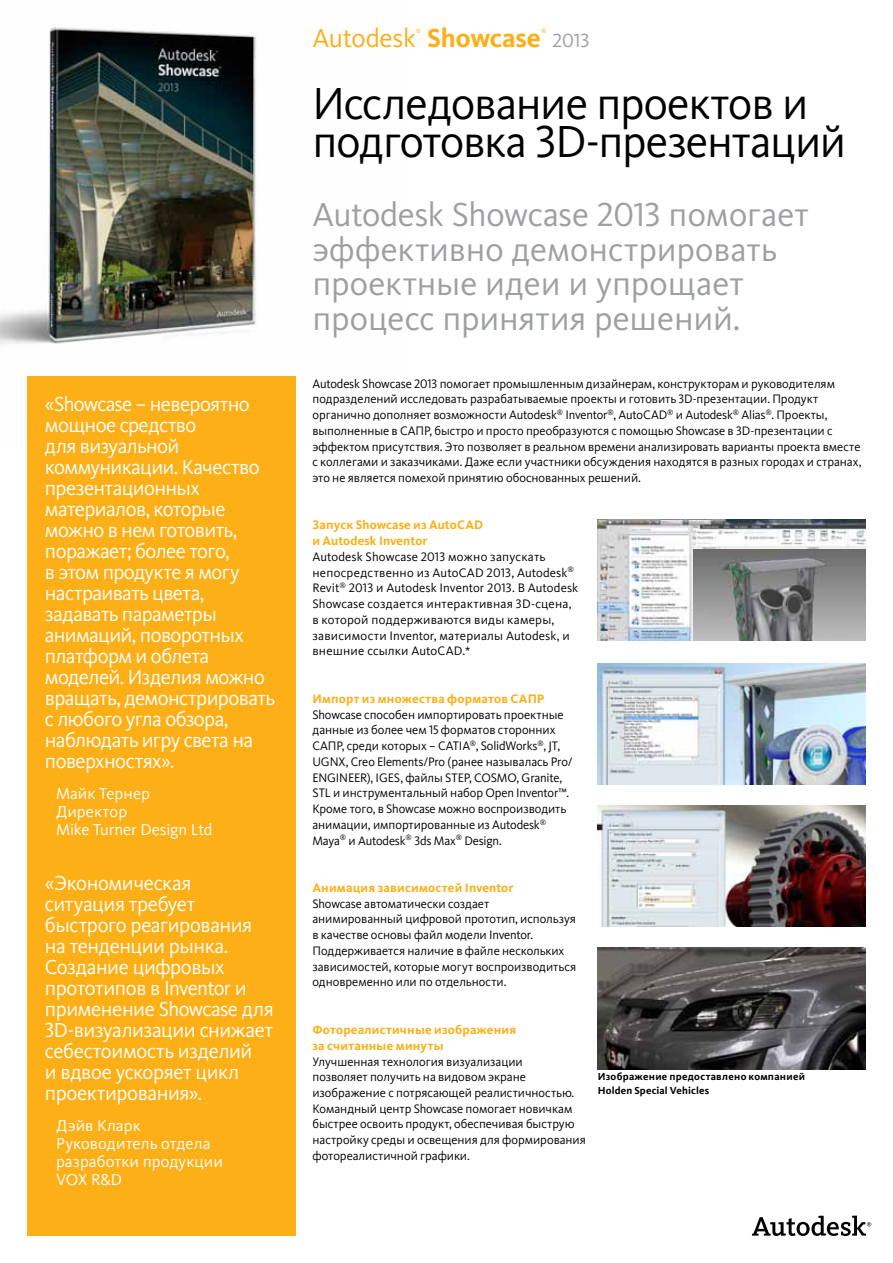
<style>
.page{position:relative;width:893px;height:1263px;background:#fff}
.page>*{position:absolute;margin:0;border:0;box-sizing:border-box;transform-origin:0 0}
.t1{font:46.5px/37.5px "Kievit CY";letter-spacing:-.025em;color:#000}
.t2{font:34.5px/34.5px "Kievit CY";color:#9d9fa2}
.t3{font:27px "Kievit CY";letter-spacing:-.015em;color:#fcaf17}
.t4{font:21px/21px "Kievit CY";letter-spacing:-.025em;color:#fff}
.t5{font:19.8px "Kievit CY Regular SC";color:#9d9fa2}
.t6{font:16.5px/18px "Kievit CY";letter-spacing:.005em;color:#fff}
.t7{font:12.75px/15.8px "Kievit CY";color:#000}
.t8{font:700 12.75px/15.8px "Kievit CY";letter-spacing:.02em;color:#fcaf17}
.t9{font:700 10.5px/13.5px "Kievit CY";letter-spacing:.02em;color:#000}
.t10{font:6.15px "Kievit CY";color:#fcaf17}
.s1{font-family:"Kievit CY Regular SC"}
.s2{font-weight:700}
.s3{font-weight:700;color:#fcaf17}
</style>
<div class="page">
<img style="left:0;top:27px;width:296px;height:419px">
<div style="left:27px;top:377px;width:268px;height:859px;background:#fcaf17"></div>
<svg style="left:752px;top:1215px;width:119px;height:21px"></svg>
<img style="left:598px;top:663px;width:268px;height:122px">
<img style="left:598px;top:948px;width:268px;height:121px">
<img style="left:598px;top:805px;width:268px;height:122px">
<img style="left:598px;top:519px;width:268px;height:122px">
<img style="left:693px;top:550px;width:173px;height:91px">
<p class="t4" style="left:45px;top:394px;width:232px">«Showcase – невероятно мощное средство<br>для визуальной коммуникации. Качество презентационных материалов, которые можно в нем готовить, поражает; более того,<br>в этом продукте я могу настраивать цвета, задавать параметры анимаций, поворотных платформ и облета моделей. Изделия можно вращать, демонстрировать с любого угла обзора, наблюдать игру света на поверхностях».</p>
<p class="t6" style="left:56px;top:785px;width:158px">Майк Тернер<br>Директор<br>Mike Turner Design Ltd</p>
<h3 class="t4" style="left:45px;top:873px;width:230px">«Экономическая ситуация требует быстрого реагирования на тенденции рынка.<br>Создание цифровых прототипов в Inventor и применение Showcase для<br><span class="s1">3</span>D-визуализации снижает себестоимость изделий<br>и вдвое ускоряет цикл проектирования».</h3>
<p class="t6" style="left:56px;top:1117px;width:168px">Дэйв Кларк<br>Руководитель отдела разработки продукции<br>VOX R&amp;D</p>
<h3 class="t3" style="left:312px;top:24px;width:230px">Autodesk <span class="s2">Showcase</span></h3>
<p class="t10" style="left:416px;top:28px;width:7px">®</p>
<p class="t10" style="left:541px;top:28px;width:7px">®</p>
<h3 class="t5" style="left:552px;top:30px;width:39px">2013</h3>
<h1 class="t1" style="left:312px;top:87px;width:535px">Исследование проектов и подготовка <span class="s1">3</span>D-презентаций</h1>
<h2 class="t2" style="left:312px;top:198px;width:498px">Autodesk Showcase <span class="s1">2013</span> помогает эффективно демонстрировать проектные идеи и упрощает процесс принятия решений.</h2>
<p class="t7" style="left:312px;top:376px;width:551px">Autodesk Showcase <span class="s1">2013</span> помогает промышленным дизайнерам, конструкторам и руководителям подразделений исследовать разрабатываемые проекты и готовить <span class="s1">3</span>D-презентации. Продукт органично дополняет возможности Autodesk<sup>®</sup> Inventor<sup>®</sup>, AutoCAD<sup>®</sup> и Autodesk<sup>®</sup> Alias<sup>®</sup>. Проекты, выполненные в САПР, быстро и просто преобразуются с помощью Showcase в <span class="s1">3</span>D-презентации с эффектом присутствия. Это позволяет в реальном времени анализировать варианты проекта вместе с коллегами и заказчиками. Даже если участники обсуждения находятся в разных городах и странах, это не является помехой принятию обоснованных решений.</p>
<p class="t7" style="left:312px;top:518px;width:267px"><span class="s3">Запуск Showcase из AutoCAD<br>и Autodesk Inventor<br></span>Autodesk Showcase <span class="s1">2013</span> можно запускать непосредственно из AutoCAD <span class="s1">2013</span>, Autodesk<sup>® </sup>Revit<sup>®</sup> <span class="s1">2013</span> и Autodesk Inventor <span class="s1">2013</span>. В Autodesk Showcase создается интерактивная <span class="s1">3</span>D-сцена, в которой поддерживаются виды камеры, зависимости Inventor, материалы Autodesk, и внешние ссылки AutoCAD.*</p>
<p class="t8" style="left:312px;top:691px;width:234px">Импорт из множества форматов САПР</p>
<p class="t7" style="left:312px;top:707px;width:262px">Showcase способен импортировать проектные данные из более чем <span class="s1">15</span> форматов сторонних САПР, среди которых – CATIA<sup>®</sup>, SolidWorks<sup>®</sup>, JT, UGNX, Creo Elements/Pro (ранее называлась Pro/ ENGINEER), IGES, файлы STEP, COSMO, Granite, STL и инструментальный набор Open Inventor™.<br>Кроме того, в Showcase можно воспроизводить анимации, импортированные из Autodesk<sup>® </sup>Maya<sup>®</sup> и Autodesk<sup>®</sup> <span class="s1">3</span>ds Max<sup>®</sup> Design.</p>
<p class="t8" style="left:312px;top:880px;width:202px">Анимация зависимостей Inventor</p>
<p class="t7" style="left:312px;top:896px;width:265px">Showcase автоматически создает анимированный цифровой прототип, используя в качестве основы файл модели Inventor.<br>Поддерживается наличие в файле нескольких зависимостей, которые могут воспроизводиться одновременно или по отдельности.</p>
<p class="t8" style="left:312px;top:1022px;width:205px">Фотореалистичные изображения за считанные минуты</p>
<p class="t7" style="left:312px;top:1054px;width:275px">Улучшенная технология визуализации<br>позволяет получить на видовом экране изображение с потрясающей реалистичностью.<br>Командный центр Showcase помогает новичкам быстрее освоить продукт, обеспечивая быструю настройку среды и освещения для формирования фотореалистичной графики.</p>
<p class="t9" style="left:598px;top:1070px;width:209px">Изображение предоставлено компанией<br>Holden Special Vehicles</p>
</div>
